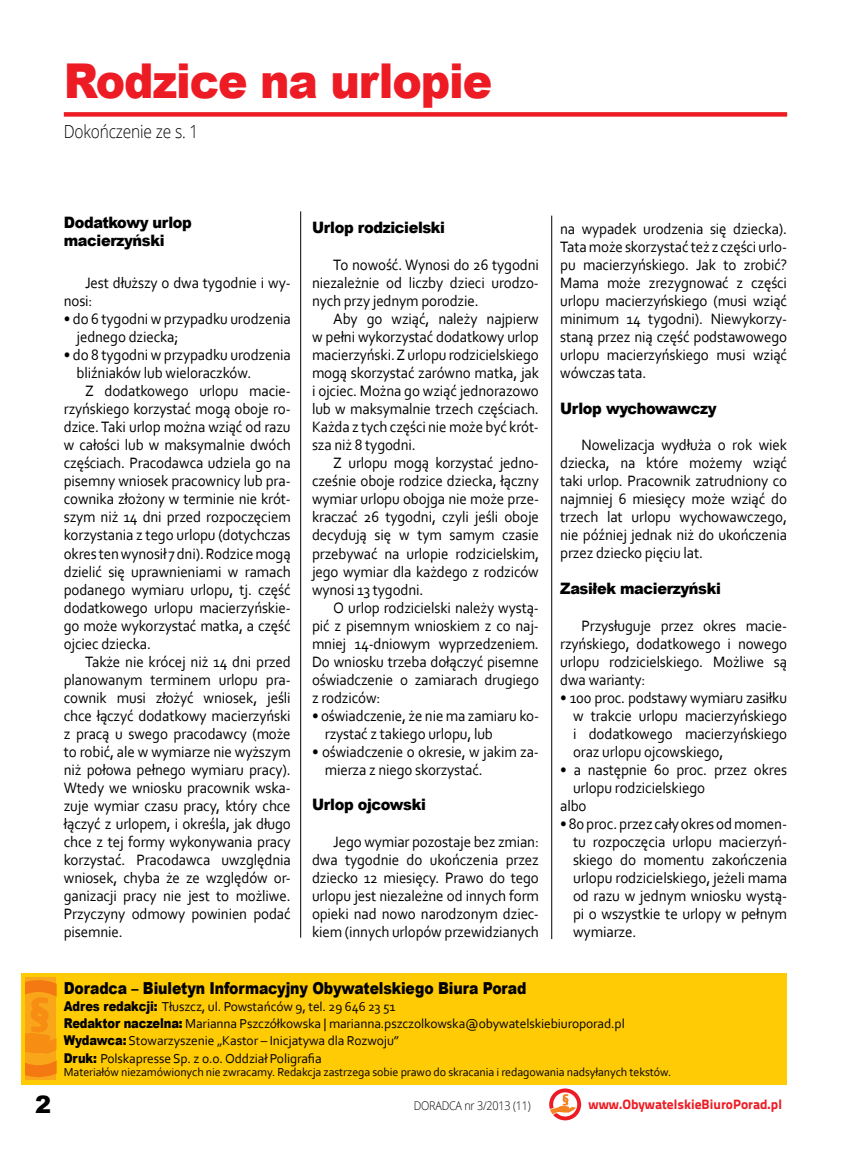
<style>
.page{position:relative;width:851px;height:1149px;background:#fff}
.page>*{position:absolute;margin:0;border:0;box-sizing:border-box;transform-origin:0 0}
.t1{font:900 48px "Arial";letter-spacing:-.025em;color:#ed1c24;scale:.92 1}
.t2{font:900 24px "Arial";color:#000}
.t3{font:300 18px "Open Sans";letter-spacing:-.01em;color:#000;scale:.86 1}
.t4{font:900 16.5px "Arial";letter-spacing:-.01em;color:#000;scale:.85 1}
.t5{font:15.75px/18px "Corbel";letter-spacing:-.01em;color:#000;text-align:justify;scale:.95 1}
.t6{font:15.75px/18px "Corbel";letter-spacing:-.01em;color:#000;text-align:justify;scale:.96 1}
.t7{font:900 15.75px/17.2px "Arial";letter-spacing:-.025em;color:#000;scale:.92 1}
.t8{font:13.5px/17.2px "Corbel";letter-spacing:-.01em;color:#000}
.t9{font:800 13.5px "Titillium Text 22 L";color:#ed1c24}
.t10{font:12px "Corbel";letter-spacing:-.01em;color:#000}
.t11{font:300 12px "Open Sans";letter-spacing:-.02em;color:#000;scale:.9 1}
.s1{font-family:"Arial";font-weight:900}
</style>
<div class="page">
<div style="left:21px;top:972px;width:766px;height:112px;background:#ffcb05"></div>
<div style="left:26px;top:977px;width:30px;height:102px;background:linear-gradient(to right,#faa51a,#faa61a)"></div>
<svg style="left:26px;top:979px;width:30px;height:97px;background:#f79215"></svg>
<svg style="left:549px;top:1088px;width:32px;height:31px"></svg>
<div style="left:64px;top:112px;width:723px;height:5px;background:#ed1c24"></div>
<hr style="left:300px;top:211px;width:1px;height:726px;background:#000">
<hr style="left:551px;top:215px;width:1px;height:723px;background:#000">
<h1 class="t1" style="left:64px;top:46px;width:467px">Rodzice na urlopie</h1>
<p class="t3" style="left:64px;top:119px;width:158px">Dokończenie ze s. 1</p>
<p class="t7" style="left:64px;top:213px;width:141px">Dodatkowy urlop macierzyński</p>
<p class="t5" style="left:64px;top:273px;width:240px;text-indent:21px">Jest dłuższy o dwa tygodnie i wy&shy;nosi:</p>
<p class="t5" style="left:77px;top:309px;width:227px;text-indent:-13px">• do 6 tygodni w przypadku urodzenia jednego dziecka;</p>
<p class="t5" style="left:64px;top:345px;width:240px">• do 8 tygodni w przypadku urodzenia</p>
<p class="t5" style="left:77px;top:363px;width:185px">bliźniaków lub wieloraczków.</p>
<p class="t5" style="left:85px;top:381px;width:218px">Z dodatkowego urlopu macie-</p>
<p class="t5" style="left:64px;top:399px;width:240px">rzyńskiego korzystać mogą oboje ro-</p>
<p class="t5" style="left:64px;top:417px;width:240px">dzice. Taki urlop można wziąć od razu</p>
<p class="t5" style="left:64px;top:435px;width:240px">w całości lub w maksymalnie dwóch</p>
<p class="t5" style="left:64px;top:453px;width:240px">częściach. Pracodawca udziela go na</p>
<p class="t5" style="left:64px;top:471px;width:240px">pisemny wniosek pracownicy lub pra-</p>
<p class="t5" style="left:64px;top:489px;width:240px">cownika złożony w terminie nie krót-</p>
<p class="t5" style="left:64px;top:507px;width:240px">szym niż 14 dni przed rozpoczęciem</p>
<p class="t5" style="left:64px;top:525px;width:240px">korzystania z tego urlopu (dotychczas</p>
<p class="t5" style="left:64px;top:543px;width:240px">okres ten wynosił 7 dni). Rodzice mogą</p>
<p class="t5" style="left:64px;top:561px;width:240px">dzielić się uprawnieniami w ramach</p>
<p class="t5" style="left:64px;top:579px;width:240px">podanego wymiaru urlopu, tj. część</p>
<p class="t5" style="left:64px;top:597px;width:240px">dodatkowego urlopu macierzyńskie-</p>
<p class="t5" style="left:64px;top:615px;width:240px">go może wykorzystać matka, a część</p>
<p class="t5" style="left:64px;top:633px;width:93px">ojciec dziecka.</p>
<p class="t5" style="left:85px;top:651px;width:218px">Także nie krócej niż 14 dni przed</p>
<p class="t5" style="left:64px;top:669px;width:240px">planowanym terminem urlopu pra-</p>
<p class="t5" style="left:64px;top:687px;width:240px">cownik musi złożyć wniosek, jeśli</p>
<p class="t5" style="left:64px;top:705px;width:240px">chce łączyć dodatkowy macierzyński</p>
<p class="t5" style="left:64px;top:723px;width:240px">z pracą u swego pracodawcy (może</p>
<p class="t5" style="left:64px;top:741px;width:240px">to robić, ale w wymiarze nie wyższym</p>
<p class="t5" style="left:64px;top:759px;width:240px">niż połowa pełnego wymiaru pracy).</p>
<p class="t5" style="left:64px;top:777px;width:240px">Wtedy we wniosku pracownik wska-</p>
<p class="t5" style="left:64px;top:795px;width:240px">zuje wymiar czasu pracy, który chce</p>
<p class="t5" style="left:64px;top:813px;width:240px">łączyć z urlopem, i określa, jak długo</p>
<p class="t5" style="left:64px;top:831px;width:240px">chce z tej formy wykonywania pracy</p>
<p class="t5" style="left:64px;top:849px;width:240px">korzystać. Pracodawca uwzględnia</p>
<p class="t5" style="left:64px;top:867px;width:240px">wniosek, chyba że ze względów or-</p>
<p class="t5" style="left:64px;top:885px;width:240px">ganizacji pracy nie jest to możliwe.</p>
<p class="t5" style="left:64px;top:903px;width:240px">Przyczyny odmowy powinien podać</p>
<p class="t5" style="left:64px;top:921px;width:63px">pisemnie.</p>
<p class="t7" style="left:312px;top:219px;width:146px">Urlop rodzicielski</p>
<p class="t5" style="left:312px;top:255px;width:240px;text-indent:21px">To nowość. Wynosi do 26 tygodni niezależnie od liczby dzieci urodzo&shy;nych przy jednym porodzie.</p>
<p class="t5" style="left:312px;top:309px;width:240px;text-indent:21px">Aby go wziąć, należy najpierw w pełni wykorzystać dodatkowy urlop macierzyński. Z urlopu rodzicielskiego mogą skorzystać zarówno matka, jak i ojciec. Można go wziąć jednorazowo lub w maksymalnie trzech częściach.<br>Każda z tych części nie może być krót&shy;sza niż 8 tygodni.</p>
<p class="t5" style="left:312px;top:453px;width:240px;text-indent:21px">Z urlopu mogą korzystać jedno&shy;cześnie oboje rodzice dziecka, łączny wymiar urlopu obojga nie może prze&shy;kraczać 26 tygodni, czyli jeśli oboje decydują się w tym samym czasie przebywać na urlopie rodzicielskim, jego wymiar dla każdego z rodziców wynosi 13 tygodni.</p>
<p class="t5" style="left:312px;top:597px;width:240px;text-indent:21px">O urlop rodzicielski należy wystą&shy;pić z pisemnym wnioskiem z co naj&shy;mniej 14-dniowym wyprzedzeniem.<br>Do wniosku trzeba dołączyć pisemne oświadczenie o zamiarach drugiego z rodziców:</p>
<p class="t5" style="left:325px;top:705px;width:227px;text-indent:-13px">• oświadczenie, że nie ma zamiaru ko&shy;rzystać z takiego urlopu, lub</p>
<p class="t5" style="left:325px;top:741px;width:227px;text-indent:-13px">• oświadczenie o okresie, w jakim za&shy;mierza z niego skorzystać.</p>
<p class="t7" style="left:312px;top:795px;width:125px">Urlop ojcowski</p>
<p class="t5" style="left:312px;top:831px;width:240px;text-indent:21px">Jego wymiar pozostaje bez zmian: dwa tygodnie do ukończenia przez dziecko 12 miesięcy. Prawo do tego urlopu jest niezależne od innych form opieki nad nowo narodzonym dziec&shy;kiem (innych urlopów przewidzianych</p>
<p class="t5" style="left:560px;top:219px;width:240px">na wypadek urodzenia się dziecka).<br>Tata może skorzystać też z części urlo&shy;pu macierzyńskiego. Jak to zrobić?<br>Mama może zrezygnować z części urlopu macierzyńskiego (musi wziąć minimum 14 tygodni). Niewykorzy&shy;staną przez nią część podstawowego urlopu macierzyńskiego musi wziąć wówczas tata.</p>
<p class="t7" style="left:560px;top:399px;width:171px">Urlop wychowawczy</p>
<p class="t5" style="left:560px;top:435px;width:240px;text-indent:21px">Nowelizacja wydłuża o rok wiek dziecka, na które możemy wziąć taki urlop. Pracownik zatrudniony co najmniej 6 miesięcy może wziąć do trzech lat urlopu wychowawczego, nie później jednak niż do ukończenia przez dziecko pięciu lat.</p>
<p class="t7" style="left:560px;top:579px;width:176px">Zasiłek macierzyński</p>
<p class="t5" style="left:560px;top:615px;width:240px;text-indent:21px">Przysługuje przez okres macie&shy;rzyńskiego, dodatkowego i nowego urlopu rodzicielskiego. Możliwe są dwa warianty:</p>
<p class="t5" style="left:573px;top:687px;width:227px;text-indent:-13px">• 100 proc. podstawy wymiaru zasiłku w trakcie urlopu macierzyńskiego i dodatkowego macierzyńskiego oraz urlopu ojcowskiego,</p>
<p class="t5" style="left:560px;top:759px;width:240px">• a następnie 60 proc. przez okres</p>
<p class="t5" style="left:573px;top:777px;width:140px">urlopu rodzicielskiego</p>
<p class="t5" style="left:560px;top:795px;width:29px">albo</p>
<p class="t6" style="left:573px;top:813px;width:224px;text-indent:-13px">• 80 proc. przez cały okres od momen&shy;tu rozpoczęcia urlopu macierzyń&shy;skiego do momentu zakończenia urlopu rodzicielskiego, jeżeli mama od razu w jednym wniosku wystą&shy;pi o wszystkie te urlopy w pełnym wymiarze.</p>
<p class="t4" style="left:64px;top:975px;width:545px">Doradca – Biuletyn Informacyjny Obywatelskiego Biura Porad</p>
<p class="t8" style="left:64px;top:997px;width:562px"><span class="s1">Adres redakcji:</span> Tłuszcz, ul. Powstańców 9, tel. 29 646 23 51<br><span class="s1">Redaktor naczelna:</span> Marianna Pszczółkowska | marianna.pszczolkowska@obywatelskiebiuroporad.pl <span class="s1">Wydawca:</span> Stowarzyszenie „Kastor – Inicjatywa dla Rozwoju”<br><span class="s1">Druk:</span> Polskapresse Sp. z o.o. Oddział Poligrafia</p>
<p class="t10" style="left:64px;top:1064px;width:609px">Materiałów niezamówionych nie zwracamy. Redakcja zastrzega sobie prawo do skracania i redagowania nadsyłanych tekstów.</p>
<h2 class="t2" style="left:35px;top:1086px;width:18px">2</h2>
<p class="t11" style="left:414px;top:1097px;width:131px">DORADCA nr 3/2013 (11)</p>
<p class="t9" style="left:588px;top:1093px;width:195px">www.ObywatelskieBiuroPorad.pl</p>
</div>
